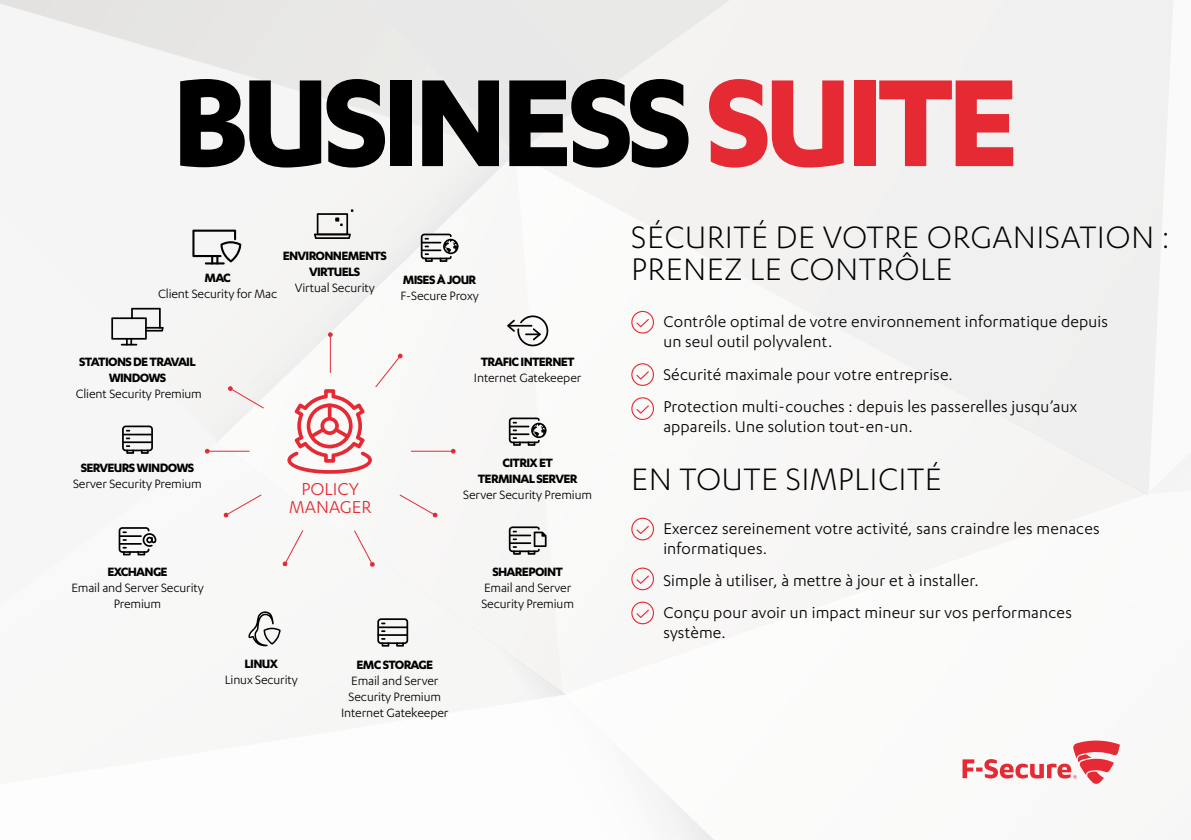
<style>
.page{position:relative;width:1191px;height:840px;background:#fff}
.page>*{position:absolute;margin:0;border:0;box-sizing:border-box;transform-origin:0 0}
.t1{font:700 144px "F Secure Sans";letter-spacing:-.05em;color:#000}
.t2{font:300 36px/32px "F Secure Sans";letter-spacing:.01em;color:#000}
.t3{font:20px/18px "F Secure Sans";color:#e62a33;text-align:center}
.t4{font:18px/20px "F Secure Sans";letter-spacing:.01em;color:#000}
.t5{font:14px/16px "F Secure Sans";letter-spacing:-.01em;color:#000;text-align:center}
.t6{font:14px/16px "F Secure Sans Headline";letter-spacing:-.05em;color:#000;text-align:center}
.t7{font:700 14px "F Secure Sans";letter-spacing:-.055em;color:#000}
.s1{color:#e62a33}
</style>
<div class="page">
<div style="left:518px;top:155px;width:629px;height:339px;background:#f4f3f2"></div>
<div style="left:218px;top:442px;width:342px;height:249px;background:#f7f7f6"></div>
<svg style="left:559px;top:689px;width:7px;height:6px"></svg>
<img style="left:1005px;top:494px;width:186px;height:255px">
<div style="left:0;top:209px;width:218px;height:347px;background:#f6f6f6"></div>
<svg style="left:962px;top:738px;width:157px;height:46px"></svg>
<svg style="left:631px;top:517px;width:23px;height:23px"></svg>
<svg style="left:631px;top:311px;width:23px;height:22px"></svg>
<svg style="left:631px;top:567px;width:23px;height:23px"></svg>
<svg style="left:631px;top:363px;width:23px;height:23px"></svg>
<svg style="left:631px;top:601px;width:23px;height:23px"></svg>
<svg style="left:631px;top:397px;width:23px;height:23px"></svg>
<svg style="left:314px;top:209px;width:39px;height:30px"></svg>
<svg style="left:507px;top:315px;width:41px;height:31px"></svg>
<svg style="left:111px;top:307px;width:53px;height:38px"></svg>
<svg style="left:122px;top:425px;width:31px;height:28px"></svg>
<svg style="left:119px;top:527px;width:37px;height:28px"></svg>
<svg style="left:377px;top:618px;width:31px;height:28px"></svg>
<svg style="left:509px;top:417px;width:37px;height:28px"></svg>
<svg style="left:421px;top:233px;width:37px;height:29px"></svg>
<svg style="left:509px;top:526px;width:37px;height:28px"></svg>
<svg style="left:248px;top:610px;width:32px;height:36px"></svg>
<svg style="left:192px;top:229px;width:49px;height:35px"></svg>
<hr style="left:205px;top:262px;width:20px;height:2px;background:#020203">
<svg style="left:328px;top:332px;width:5px;height:5px"></svg>
<hr style="left:330px;top:334px;width:1px;height:38px;background:#e62a33">
<svg style="left:282px;top:528px;width:22px;height:38px"></svg>
<svg style="left:287px;top:353px;width:115px;height:120px"></svg>
<svg style="left:353px;top:529px;width:22px;height:37px"></svg>
<svg style="left:223px;top:493px;width:40px;height:24px"></svg>
<svg style="left:205px;top:448px;width:5px;height:5px"></svg>
<hr style="left:207px;top:450px;width:42px;height:1px;background:#e62a33">
<svg style="left:451px;top:448px;width:4px;height:5px"></svg>
<hr style="left:411px;top:450px;width:42px;height:1px;background:#e62a33">
<svg style="left:228px;top:386px;width:37px;height:23px"></svg>
<svg style="left:398px;top:493px;width:40px;height:24px"></svg>
<h1 class="t1" style="left:171px;top:40px;width:849px">BUSINESS <span class="s1">SUITE</span></h1>
<p class="t6" style="left:283px;top:247px;width:105px">ENVIRONNEMENTS<br>VIRTUELS</p>
<p class="t5" style="left:295px;top:279px;width:81px">Virtual Security</p>
<p class="t6" style="left:204px;top:269px;width:28px">MAC</p>
<p class="t5" style="left:158px;top:285px;width:121px">Client Security for Mac</p>
<p class="t6" style="left:403px;top:271px;width:75px">MISES À JOUR</p>
<p class="t5" style="left:400px;top:287px;width:80px">F-Secure Proxy</p>
<p class="t6" style="left:79px;top:354px;width:118px">STATIONS DE TRAVAIL<br>WINDOWS</p>
<p class="t5" style="left:76px;top:385px;width:128px">Client Security Premium</p>
<p class="t6" style="left:481px;top:354px;width:95px">TRAFIC INTERNET</p>
<p class="t5" style="left:474px;top:369px;width:109px">Internet Gatekeeper</p>
<p class="t6" style="left:81px;top:459px;width:115px">SERVEURS WINDOWS</p>
<p class="t5" style="left:73px;top:475px;width:130px">Server Security Premium</p>
<p class="t6" style="left:107px;top:562px;width:62px">EXCHANGE</p>
<p class="t5" style="left:71px;top:578px;width:134px">Email and Server Security<br>Premium</p>
<p class="t3" style="left:289px;top:478px;width:84px">POLICY<br>MANAGER</p>
<p class="t6" style="left:478px;top:454px;width:101px">CITRIX ET<br>TERMINAL SERVER</p>
<p class="t5" style="left:463px;top:486px;width:130px">Server Security Premium</p>
<p class="t6" style="left:492px;top:562px;width:72px">SHAREPOINT</p>
<p class="t5" style="left:481px;top:578px;width:94px;text-align:left">Email and Server<br>Security Premium</p>
<p class="t6" style="left:245px;top:655px;width:35px">LINUX</p>
<p class="t5" style="left:225px;top:671px;width:74px">Linux Security</p>
<p class="t7" style="left:356px;top:656px;width:78px">EMC STORAGE</p>
<p class="t5" style="left:341px;top:671px;width:109px">Email and Server<br>Security Premium<br>Internet Gatekeeper</p>
<h2 class="t2" style="left:631px;top:220px;width:540px">SÉCURITÉ DE VOTRE ORGANISATION :<br>PRENEZ LE CONTRÔLE</h2>
<p class="t4" style="left:663px;top:311px;width:446px">Contrôle optimal de votre environnement informatique depuis un seul outil polyvalent.</p>
<p class="t4" style="left:663px;top:357px;width:415px;line-height:32px">Sécurité maximale pour votre entreprise.<br>Protection multi-couches : depuis les passerelles jusqu’aux</p>
<p class="t4" style="left:663px;top:415px;width:251px">appareils. Une solution tout-en-un.</p>
<h2 class="t2" style="left:631px;top:461px;width:312px">EN TOUTE SIMPLICITÉ</h2>
<p class="t4" style="left:663px;top:518px;width:438px">Exercez sereinement votre activité, sans craindre les menaces informatiques.</p>
<p class="t4" style="left:663px;top:564px;width:410px;line-height:32px">Simple à utiliser, à mettre à jour et à installer.<br>Conçu pour avoir un impact mineur sur vos performances</p>
<p class="t4" style="left:663px;top:622px;width:64px">système.</p>
</div>
